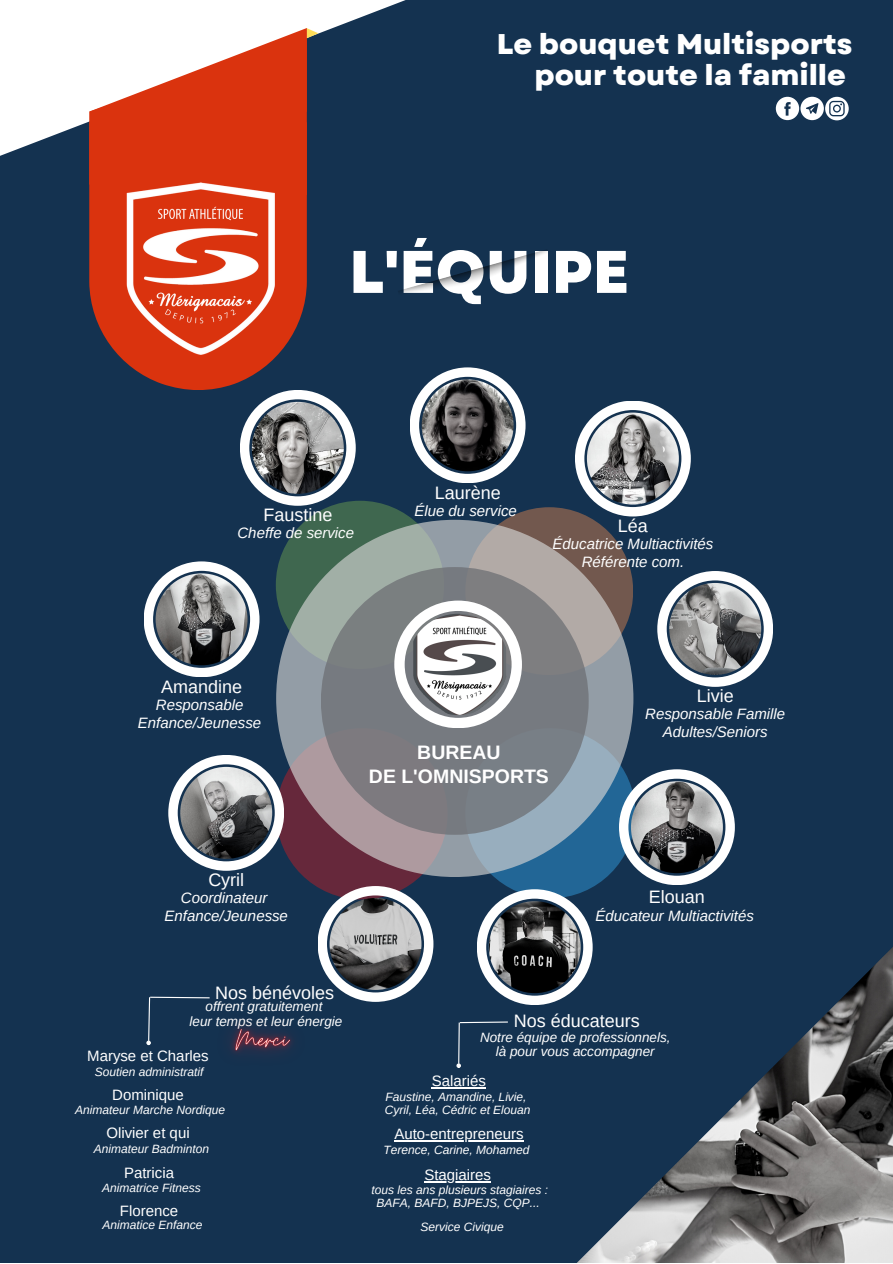
<style>
.page{position:relative;width:893px;height:1264px;background:#fff}
.page>*{position:absolute;margin:0;border:0;box-sizing:border-box;transform-origin:0 0}
.t1{font:800 60px "Garet";color:#fff}
.t2{font:800 28.5px/31.5px "Garet";color:#fff;text-align:right}
.t3{font:700 19.5px "Arimo";color:#fff}
.t4{font:18px "Arimo";color:#fff}
.t5{font:italic 15px "Arimo";color:#fff}
.t6{font:15px "Arimo";color:#fff}
.t7{font:italic 13.5px "Arimo";color:#fff}
.t8{font:italic 12px "Arimo";color:#fff}
</style>
<div class="page">
<div style="left:0;top:0;width:892px;height:1262px;background:#143250"></div>
<svg style="left:0;top:0;width:405px;height:156px;fill:#fff"></svg>
<svg style="left:89px;top:195px;width:218px;height:195px;fill:#da330e"></svg>
<svg style="left:89px;top:28px;width:229px;height:167px;background:#d96850"></svg>
<img style="left:482px;top:881px;width:410px;height:381px">
<img style="left:398px;top:250px;width:147px;height:42px">
<img style="left:116px;top:175px;width:163px;height:185px">
<svg style="left:775px;top:97px;width:73px;height:23px"></svg>
<div style="left:465px;top:728px;width:170px;height:170px;background:#226696;border-radius:50%"></div>
<div style="left:465px;top:507px;width:168px;height:168px;background:#72584e;border-radius:50%"></div>
<div style="left:276px;top:728px;width:171px;height:171px;background:#66283b;border-radius:50%"></div>
<div style="left:276px;top:501px;width:168px;height:168px;background:#3f674f;border-radius:50%"></div>
<svg style="left:276px;top:520px;width:357px;height:357px;background:#a0a4a8"></svg>
<div style="left:321px;top:567px;width:267px;height:267px;background:#787a80;border-radius:50%"></div>
<svg style="left:410px;top:367px;width:115px;height:116px"></svg>
<svg style="left:240px;top:390px;width:116px;height:116px"></svg>
<svg style="left:144px;top:561px;width:115px;height:116px"></svg>
<svg style="left:657px;top:571px;width:116px;height:116px"></svg>
<svg style="left:619px;top:769px;width:115px;height:116px"></svg>
<svg style="left:477px;top:889px;width:115px;height:116px"></svg>
<svg style="left:317px;top:886px;width:116px;height:115px"></svg>
<svg style="left:456px;top:1020px;width:53px;height:47px"></svg>
<svg style="left:394px;top:600px;width:128px;height:128px"></svg>
<svg style="left:575px;top:401px;width:115px;height:115px"></svg>
<hr style="left:432px;top:1087px;width:54px;height:1px;background:#fff">
<hr style="left:394px;top:1140px;width:129px;height:1px;background:#fff">
<hr style="left:424px;top:1180px;width:67px;height:2px;background:#fff">
<img style="left:230px;top:981px;width:102px;height:73px">
<svg style="left:168px;top:755px;width:116px;height:115px"></svg>
<svg style="left:146px;top:996px;width:64px;height:49px"></svg>
<p class="t2" style="left:497px;top:28px;width:357px">Le bouquet Multisports pour toute la famille</p>
<p class="t1" style="left:349px;top:229px;width:281px">L'ÉQUIPE</p>
<p class="t4" style="left:263px;top:505px;width:70px">Faustine</p>
<p class="t5" style="left:237px;top:524px;width:118px">Cheffe de service</p>
<p class="t4" style="left:434px;top:482px;width:67px">Laurène</p>
<p class="t5" style="left:414px;top:502px;width:104px">Élue du service</p>
<p class="t4" style="left:618px;top:515px;width:31px">Léa</p>
<p class="t5" style="left:552px;top:535px;width:162px">Éducatrice Multiactivités</p>
<p class="t5" style="left:581px;top:553px;width:104px">Référente com.</p>
<p class="t4" style="left:161px;top:676px;width:82px">Amandine</p>
<p class="t5" style="left:156px;top:696px;width:89px">Responsable</p>
<p class="t5" style="left:138px;top:714px;width:125px">Enfance/Jeunesse</p>
<p class="t3" style="left:417px;top:741px;width:85px">BUREAU</p>
<p class="t3" style="left:369px;top:765px;width:181px">DE L'OMNISPORTS</p>
<p class="t4" style="left:696px;top:686px;width:38px">Livie</p>
<p class="t5" style="left:645px;top:705px;width:141px">Responsable Famille</p>
<p class="t5" style="left:662px;top:723px;width:106px">Adultes/Seniors</p>
<p class="t4" style="left:208px;top:869px;width:37px">Cyril</p>
<p class="t5" style="left:181px;top:889px;width:88px">Coordinateur</p>
<p class="t5" style="left:165px;top:907px;width:125px">Enfance/Jeunesse</p>
<p class="t4" style="left:215px;top:982px;width:120px">Nos bénévoles</p>
<p class="t7" style="left:205px;top:999px;width:118px">offrent gratuitement</p>
<p class="t7" style="left:189px;top:1013px;width:154px">leur temps et leur énergie</p>
<p class="t6" style="left:87px;top:1047px;width:123px">Maryse et Charles</p>
<p class="t8" style="left:95px;top:1064px;width:110px">Soutien administratif</p>
<p class="t6" style="left:112px;top:1086px;width:73px">Dominique</p>
<p class="t8" style="left:75px;top:1102px;width:151px">Animateur Marche Nordique</p>
<p class="t6" style="left:106px;top:1124px;width:85px">Olivier et qui</p>
<p class="t8" style="left:94px;top:1141px;width:117px">Animateur Badminton</p>
<p class="t6" style="left:124px;top:1164px;width:51px">Patricia</p>
<p class="t8" style="left:102px;top:1180px;width:100px">Animatrice Fitness</p>
<p class="t6" style="left:120px;top:1202px;width:60px">Florence</p>
<p class="t8" style="left:102px;top:1218px;width:101px">Animatice Enfance</p>
<p class="t4" style="left:648px;top:887px;width:57px">Elouan</p>
<p class="t5" style="left:595px;top:907px;width:160px">Éducateur Multiactivités</p>
<p class="t4" style="left:514px;top:1010px;width:127px">Nos éducateurs</p>
<p class="t7" style="left:480px;top:1029px;width:192px">Notre équipe de professionnels,</p>
<p class="t7" style="left:495px;top:1043px;width:160px">là pour vous accompagner</p>
<p class="t6" style="left:432px;top:1072px;width:56px">Salariés</p>
<p class="t8" style="left:385px;top:1089px;width:143px">Faustine, Amandine, Livie,</p>
<p class="t8" style="left:384px;top:1102px;width:147px">Cyril, Léa, Cédric et Elouan</p>
<p class="t6" style="left:394px;top:1125px;width:131px">Auto-entrepreneurs</p>
<p class="t8" style="left:383px;top:1143px;width:147px">Terence, Carine, Mohamed</p>
<p class="t6" style="left:424px;top:1166px;width:68px">Stagiaires</p>
<p class="t8" style="left:371px;top:1183px;width:178px">tous les ans plusieurs stagiaires :</p>
<p class="t8" style="left:376px;top:1196px;width:164px">BAFA, BAFD, BJPEJS, CQP...</p>
<p class="t8" style="left:420px;top:1219px;width:85px">Service Civique</p>
</div>
